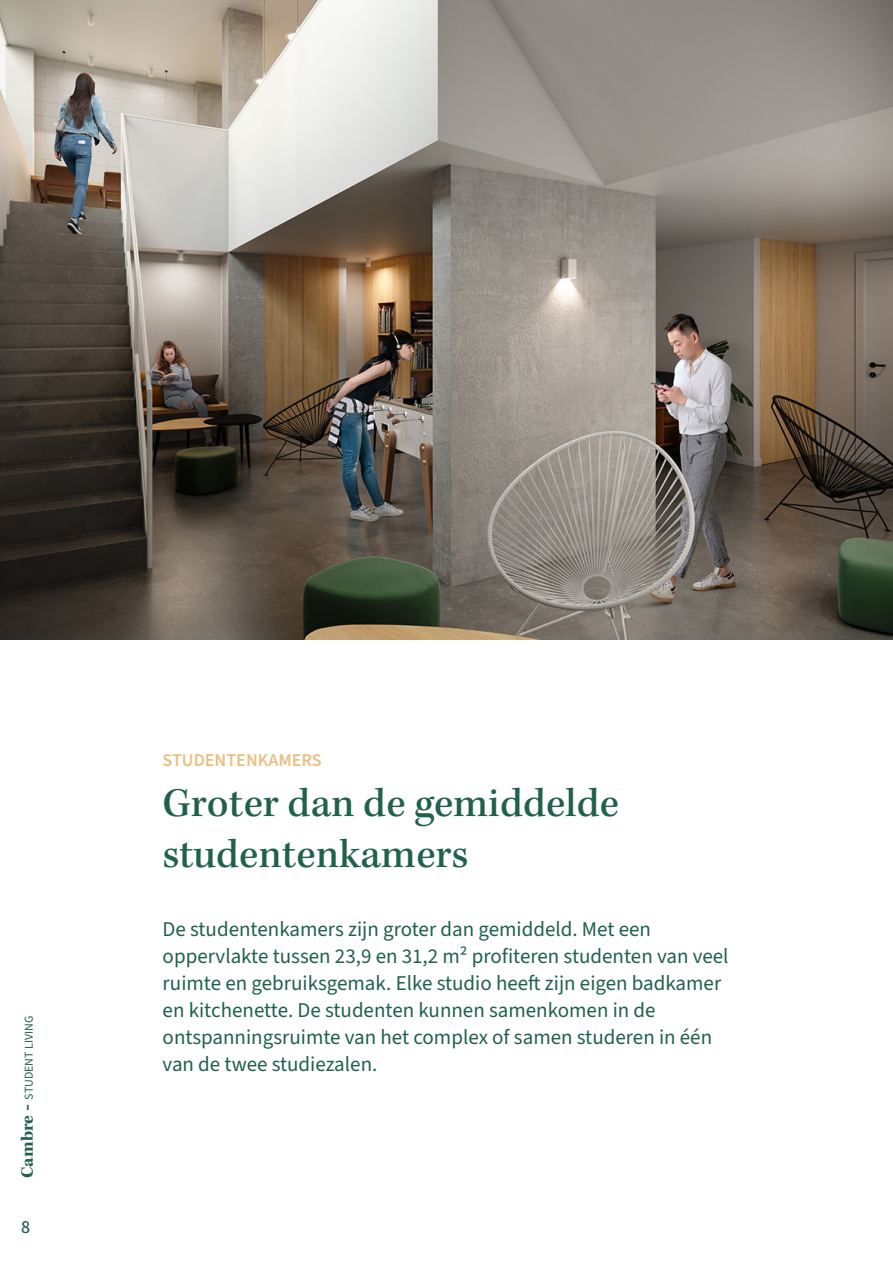
<style>
.page{position:relative;width:893px;height:1263px;background:#fff}
.page>*{position:absolute;margin:0;border:0;box-sizing:border-box;transform-origin:0 0}
.t1{font:500 42px/50.4px "Kepler Std";color:#20614b}
.t2{font:21px/27px "Source Sans 3";color:#20614b}
.t3{font:600 18px "Source Sans 3";color:#e9c083}
.t4{font:500 18px "Source Sans 3";color:#20614b}
.t5{font:12px "Source Sans 3";color:#20614b}
.s1{font-family:"Kepler Std";font-weight:700;font-size:18px}
.s2{font-family:"Kepler Std";font-weight:700;font-size:21px}
</style>
<div class="page">
<img style="left:0;top:0;width:893px;height:639px">
<p class="t5" style="left:21px;top:1178px;width:164px;rotate:-90deg"><span class="s1">Cambre</span> <span class="s2">-</span> STUDENT LIVING</p>
<p class="t4" style="left:21px;top:1216px;width:11px">8</p>
<p class="t3" style="left:163px;top:748px;width:161px">STUDENTENKAMERS</p>
<h1 class="t1" style="left:163px;top:779px;width:458px">Groter dan de gemiddelde studentenkamers</h1>
<p class="t2" style="left:163px;top:916px;width:567px">De studentenkamers zijn groter dan gemiddeld. Met een oppervlakte tussen 23,9 en 31,2 m² profiteren studenten van veel ruimte en gebruiksgemak. Elke studio heeft zijn eigen badkamer en kitchenette. De studenten kunnen samenkomen in de ontspanningsruimte van het complex of samen studeren in één van de twee studiezalen.</p>
</div>
